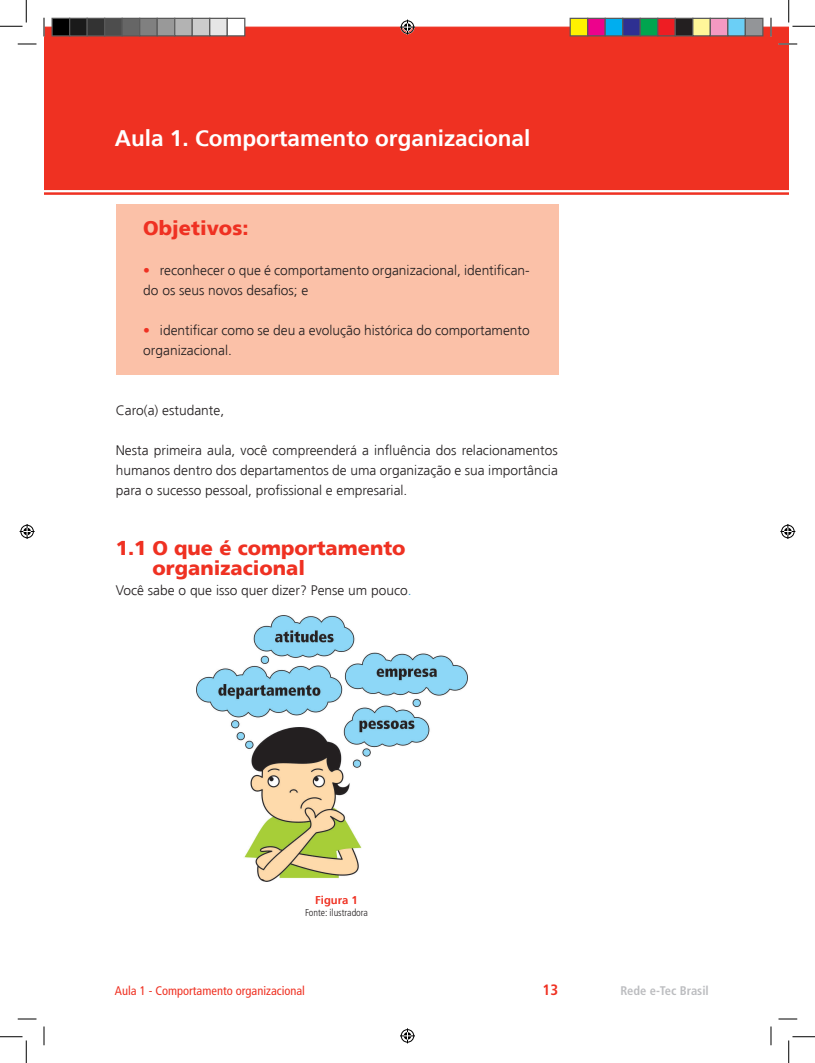
<style>
.page{position:relative;width:815px;height:1063px;background:#fff}
.page>*{position:absolute;margin:0;border:0;box-sizing:border-box;transform-origin:0 0}
.t1{font:700 22.5px "Frutiger LT Std";color:#fff}
.t2{font:900 20px/20px "Frutiger LT Std";color:#ef3122}
.t3{font:700 condensed 15px "Frutiger LT Std";color:#ef3122}
.t4{font:300 13.75px/20px "Frutiger LT Std";color:#231f20}
.t5{font:condensed 12.5px "Frutiger LT Std";color:#ef3122}
.t6{font:700 condensed 12.5px "Frutiger LT Std";color:#bcbdc0}
.t7{font:700 11.25px "Frutiger LT Std";color:#ef3122}
.t8{font:300 condensed 10px "Frutiger LT Std";color:#231f20}
.s1{font-weight:700;color:#ef3122}
.s2{color:#1c94d2}
</style>
<div class="page">
<div style="left:44px;top:27px;width:744px;height:163px;background:#ef3122"></div>
<hr style="left:44px;top:192px;width:744px;height:3px;background:#ef3122">
<div style="left:116px;top:205px;width:442px;height:170px;background:#fbc1a8"></div>
<img style="left:196px;top:615px;width:271px;height:266px">
<svg style="left:18px;top:43px;width:18px;height:2px"></svg>
<svg style="left:778px;top:43px;width:19px;height:2px"></svg>
<svg style="left:18px;top:1018px;width:18px;height:1px"></svg>
<svg style="left:778px;top:1018px;width:19px;height:1px"></svg>
<svg style="left:43px;top:18px;width:2px;height:18px"></svg>
<svg style="left:43px;top:1026px;width:2px;height:19px"></svg>
<svg style="left:770px;top:18px;width:1px;height:18px"></svg>
<svg style="left:770px;top:1026px;width:1px;height:19px"></svg>
<svg style="left:0;top:0;width:27px;height:27px"></svg>
<svg style="left:0;top:1036px;width:27px;height:26px"></svg>
<svg style="left:788px;top:0;width:26px;height:27px"></svg>
<svg style="left:788px;top:1036px;width:26px;height:26px"></svg>
<svg style="left:400px;top:20px;width:15px;height:15px"></svg>
<svg style="left:400px;top:1028px;width:15px;height:15px"></svg>
<svg style="left:20px;top:524px;width:15px;height:15px"></svg>
<svg style="left:780px;top:524px;width:15px;height:15px"></svg>
<div style="left:52px;top:18px;width:18px;height:18px;background:#000"></div>
<div style="left:51px;top:18px;width:19px;height:18px;border:1px solid #595959"></div>
<div style="left:70px;top:18px;width:17px;height:18px;background:#1a1a1a"></div>
<div style="left:69px;top:18px;width:19px;height:18px;border:1px solid #595959"></div>
<div style="left:87px;top:18px;width:18px;height:18px;background:#333"></div>
<div style="left:86px;top:18px;width:19px;height:18px;border:1px solid #595959"></div>
<div style="left:105px;top:18px;width:17px;height:18px;background:#4d4d4d"></div>
<div style="left:104px;top:18px;width:19px;height:18px;border:1px solid #595959"></div>
<div style="left:122px;top:18px;width:18px;height:18px;background:#666"></div>
<div style="left:121px;top:18px;width:19px;height:18px;border:1px solid #595959"></div>
<div style="left:140px;top:18px;width:17px;height:18px;background:#808080"></div>
<div style="left:139px;top:18px;width:19px;height:18px;border:1px solid #595959"></div>
<div style="left:157px;top:18px;width:18px;height:18px;background:#999"></div>
<div style="left:156px;top:18px;width:19px;height:18px;border:1px solid #595959"></div>
<div style="left:175px;top:18px;width:17px;height:18px;background:#b3b3b3"></div>
<div style="left:174px;top:18px;width:19px;height:18px;border:1px solid #595959"></div>
<div style="left:192px;top:18px;width:18px;height:18px;background:#ccc"></div>
<div style="left:191px;top:18px;width:19px;height:18px;border:1px solid #595959"></div>
<div style="left:210px;top:18px;width:17px;height:18px;background:#e6e6e6"></div>
<div style="left:209px;top:18px;width:19px;height:18px;border:1px solid #595959"></div>
<div style="left:227px;top:18px;width:18px;height:18px;background:#fff"></div>
<div style="left:226px;top:18px;width:19px;height:18px;border:1px solid #595959"></div>
<div style="left:570px;top:18px;width:17px;height:18px;background:#fff101"></div>
<div style="left:569px;top:18px;width:19px;height:18px;border:1px solid #595959"></div>
<div style="left:587px;top:18px;width:18px;height:18px;background:#ed028c"></div>
<div style="left:587px;top:18px;width:18px;height:18px;border:1px solid #595959"></div>
<div style="left:605px;top:18px;width:17px;height:18px;background:#00aeef"></div>
<div style="left:604px;top:18px;width:19px;height:18px;border:1px solid #595959"></div>
<div style="left:622px;top:18px;width:18px;height:18px;background:#2e3092"></div>
<div style="left:622px;top:18px;width:18px;height:18px;border:1px solid #595959"></div>
<div style="left:640px;top:18px;width:17px;height:18px;background:#00a54f"></div>
<div style="left:639px;top:18px;width:19px;height:18px;border:1px solid #595959"></div>
<div style="left:657px;top:18px;width:18px;height:18px;background:#ee1d23"></div>
<div style="left:657px;top:18px;width:18px;height:18px;border:1px solid #595959"></div>
<div style="left:675px;top:18px;width:17px;height:18px;background:#231f20"></div>
<div style="left:674px;top:18px;width:19px;height:18px;border:1px solid #595959"></div>
<div style="left:692px;top:18px;width:18px;height:18px;background:#fff79a"></div>
<div style="left:692px;top:18px;width:18px;height:18px;border:1px solid #595959"></div>
<div style="left:710px;top:18px;width:17px;height:18px;background:#f499c2"></div>
<div style="left:709px;top:18px;width:19px;height:18px;border:1px solid #595959"></div>
<div style="left:727px;top:18px;width:18px;height:18px;background:#6bcff6"></div>
<div style="left:727px;top:18px;width:18px;height:18px;border:1px solid #595959"></div>
<div style="left:745px;top:18px;width:17px;height:18px;background:#939598"></div>
<div style="left:744px;top:18px;width:19px;height:18px;border:1px solid #595959"></div>
<h1 class="t1" style="left:115px;top:125px;width:417px">Aula 1. Comportamento organizacional</h1>
<h2 class="t2" style="left:143px;top:218px;width:107px">Objetivos:</h2>
<p class="t4" style="left:143px;top:260px;width:388px"><span class="s1">•</span> reconhecer o que é comportamento organizacional, identifican&shy;do os seus novos desafios; e</p>
<p class="t4" style="left:143px;top:320px;width:388px"><span class="s1">•</span> identificar como se deu a evolução histórica do comportamento organizacional.</p>
<p class="t4" style="left:116px;top:400px;width:110px">Caro(a) estudante,</p>
<p class="t4" style="left:116px;top:440px;width:443px;text-align:justify">Nesta primeira aula, você compreenderá a influência dos relacionamentos humanos dentro dos departamentos de uma organização e sua importância para o sucesso pessoal, profissional e empresarial.</p>
<h2 class="t2" style="left:152px;top:538px;width:254px;text-indent:-37px">1.1 O que é comportamento organizacional</h2>
<p class="t4" style="left:116px;top:580px;width:297px">Você sabe o que isso quer dizer? Pense um pouco<span class="s2">.</span></p>
<p class="t7" style="left:315px;top:893px;width:44px">Figura 1</p>
<p class="t8" style="left:305px;top:907px;width:64px">Fonte: ilustradora</p>
<p class="t5" style="left:115px;top:983px;width:192px">Aula 1 - Comportamento organizacional</p>
<p class="t3" style="left:542px;top:981px;width:17px">13</p>
<p class="t6" style="left:620px;top:983px;width:90px">Rede e-Tec Brasil</p>
</div>
